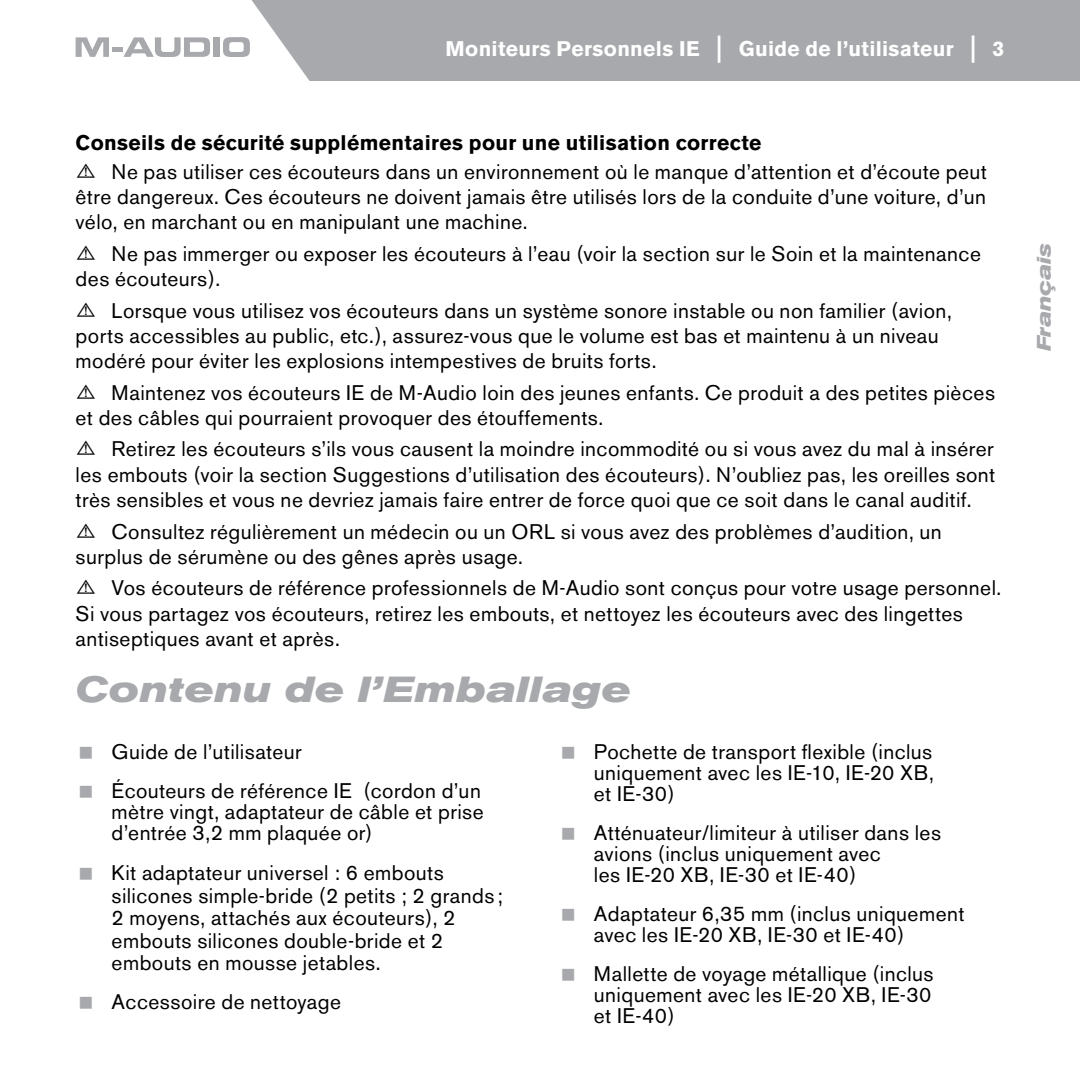
<style>
.page{position:relative;width:1080px;height:1080px;background:#fff}
.page>*{position:absolute;margin:0;border:0;box-sizing:border-box;transform-origin:0 0}
.t1{font:italic 700 expanded 36px "Akzidenz Grotesk BE";letter-spacing:.005em;color:#a7a9ac}
.t2{font:21px/25.2px "Akzidenz Grotesk BE";letter-spacing:.02em;color:#000}
.t3{font:700 21px "Akzidenz Grotesk BE";letter-spacing:.015em;color:#fff}
.t4{font:italic 700 expanded 19.5px "Akzidenz Grotesk BE";color:#a7a9ac}
.s1{font-size:27.3px}
.s2{font-weight:700}
.s3{font-family:"Koz Go Pro"}
</style>
<div class="page">
<div style="left:251px;top:0;width:829px;height:81px;background:#a7a9ac"></div>
<svg style="left:76px;top:37px;width:33px;height:20px"></svg>
<hr style="left:112px;top:48px;width:11px;height:4px;background:#a7a9ac">
<svg style="left:123px;top:37px;width:87px;height:20px"></svg>
<div style="left:214px;top:37px;width:6px;height:20px;background:#a7a9ac"></div>
<svg style="left:223px;top:37px;width:27px;height:20px"></svg>
<p class="t3" style="left:445px;top:37px;width:560px">Moniteurs Personnels IE <span class="s1">|</span> Guide de l’utilisateur <span class="s1">|</span> 3</p>
<p class="t2" style="left:76px;top:128px;width:913px;line-height:28.8px"><span class="s2">Conseils de sécurité supplémentaires pour une utilisation correcte<br></span><span class="s3">⚠</span> Ne pas utiliser ces écouteurs dans un environnement où le manque d’attention et d’écoute peut</p>
<p class="t2" style="left:76px;top:184px;width:912px">être dangereux. Ces écouteurs ne doivent jamais être utilisés lors de la conduite d’une voiture, d’un vélo, en marchant ou en manipulant une machine.</p>
<p class="t2" style="left:76px;top:241px;width:907px"><span class="s3">⚠</span> Ne pas immerger ou exposer les écouteurs à l’eau (voir la section sur le Soin et la maintenance des écouteurs).</p>
<p class="t2" style="left:76px;top:298px;width:878px"><span class="s3">⚠</span> Lorsque vous utilisez vos écouteurs dans un système sonore instable ou non familier (avion, ports accessibles au public, etc.), assurez-vous que le volume est bas et maintenu à un niveau modéré pour éviter les explosions intempestives de bruits forts.</p>
<p class="t2" style="left:76px;top:380px;width:921px"><span class="s3">⚠</span> Maintenez vos écouteurs IE de M-Audio loin des jeunes enfants. Ce produit a des petites pièces et des câbles qui pourraient provoquer des étouffements.</p>
<p class="t2" style="left:76px;top:437px;width:921px;text-align:justify"><span class="s3">⚠</span> Retirez les écouteurs s’ils vous causent la moindre incommodité ou si vous avez du mal à insérer les embouts (voir la section Suggestions d’utilisation des écouteurs). N’oubliez pas, les oreilles sont très sensibles et vous ne devriez jamais faire entrer de force quoi que ce soit dans le canal auditif.</p>
<p class="t2" style="left:76px;top:519px;width:868px"><span class="s3">⚠</span> Consultez régulièrement un médecin ou un ORL si vous avez des problèmes d’audition, un surplus de sérumène ou des gênes après usage.</p>
<p class="t2" style="left:76px;top:576px;width:927px"><span class="s3">⚠</span> Vos écouteurs de référence professionnels de M-Audio sont conçus pour votre usage personnel.<br>Si vous partagez vos écouteurs, retirez les embouts, et nettoyez les écouteurs avec des lingettes antiseptiques avant et après.</p>
<h1 class="t1" style="left:76px;top:668px;width:557px">Contenu de l’Emballage</h1>
<p class="t2" style="left:112px;top:732px;width:371px;line-height:39px">Guide de l’utilisateur<br>Écouteurs de référence IE (cordon d’un</p>
<p class="t2" style="left:112px;top:801px;width:374px;line-height:21px">mètre vingt, adaptateur de câble et prise d’entrée 3,2 mm plaquée or)</p>
<p class="t2" style="left:112px;top:862px;width:393px;line-height:22.5px">Kit adaptateur universel : 6 embouts silicones simple-bride (2 petits ; 2 grands; 2 moyens, attachés aux écouteurs), 2 embouts silicones double-bride et 2 embouts en mousse jetables.</p>
<p class="t2" style="left:112px;top:989px;width:231px">Accessoire de nettoyage</p>
<p class="t2" style="left:594px;top:741px;width:341px;line-height:21px;text-align:justify">Pochette de transport flexible (inclus uniquement avec les IE-10, IE-20 XB, et IE-30)</p>
<p class="t2" style="left:594px;top:822px;width:349px;line-height:21px">Atténuateur/limiteur à utiliser dans les avions (inclus uniquement avec<br>les IE-20 XB, IE-30 et IE-40)</p>
<p class="t2" style="left:594px;top:903px;width:372px;line-height:21px">Adaptateur 6,35 mm (inclus uniquement avec les IE-20 XB, IE-30 et IE-40)</p>
<p class="t2" style="left:594px;top:963px;width:341px;line-height:21px;text-align:justify">Mallette de voyage métallique (inclus uniquement avec les IE-20 XB, IE-30 et IE-40)</p>
<p class="t4" style="left:1032px;top:351px;width:110px;rotate:-90deg">Français</p>
</div>
